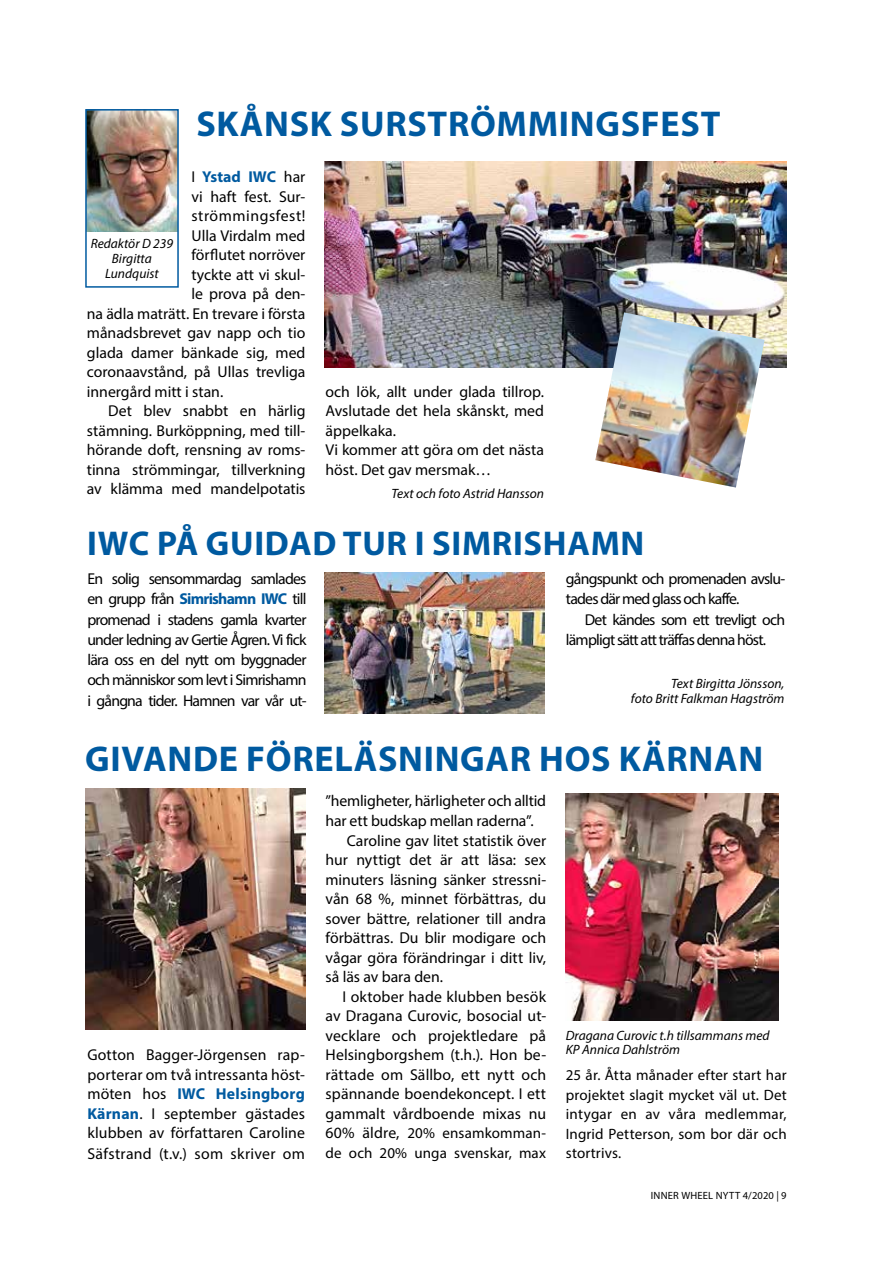
<style>
.page{position:relative;width:893px;height:1263px;background:#fff}
.page>*{position:absolute;margin:0;border:0;box-sizing:border-box;transform-origin:0 0}
.t1{font:700 36px "Myriad Pro";letter-spacing:.02em;color:#005aa0}
.t2{font:700 34.5px "Myriad Pro";letter-spacing:.02em;color:#005aa0}
.t3{font:15.75px/20.2px "Myriad Pro";color:#000;text-align:justify}
.t4{font:15.75px/20.2px "Myriad Pro";letter-spacing:-.05em;color:#000}
.t5{font:15.75px "Myriad Pro";letter-spacing:.035em;color:#000}
.t6{font:700 15.75px "Myriad Pro";color:#005aa0}
.t7{font:15px/19.5px "Myriad Pro";letter-spacing:.01em;color:#000}
.t8{font:italic 13.5px/15px "Myriad Pro";color:#000;text-align:center}
.t9{font:10.5px "Myriad Pro";letter-spacing:.025em;color:#000}
.s1{font-weight:400;color:#000}
.s2{font-weight:700;color:#005aa0}
.s3{font-size:15.75px}
</style>
<div class="page">
<img style="left:88px;top:112px;width:88px;height:120px">
<div style="left:85px;top:109px;width:94px;height:179px;border:2px solid #005aa0"></div>
<img style="left:325px;top:161px;width:462px;height:206px">
<img style="left:325px;top:572px;width:220px;height:141px">
<img style="left:595px;top:312px;width:170px;height:175px">
<img style="left:566px;top:793px;width:212px;height:227px">
<img style="left:86px;top:789px;width:219px;height:241px">
<h1 class="t1" style="left:196px;top:100px;width:526px">SKÅNSK SURSTRÖMMINGSFEST</h1>
<p class="t6" style="left:192px;top:167px;width:115px"><span class="s1">I</span> Ystad IWC <span class="s1">har</span></p>
<p class="t3" style="left:192px;top:186px;width:115px">vi haft fest. Sur-</p>
<p class="t5" style="left:192px;top:206px;width:115px">strömmingsfest!</p>
<p class="t3" style="left:192px;top:225px;width:115px">Ulla Virdalm med</p>
<p class="t3" style="left:192px;top:245px;width:115px">förflutet norröver</p>
<p class="t3" style="left:192px;top:264px;width:115px">tyckte att vi skul-</p>
<p class="t3" style="left:192px;top:284px;width:115px">le prova på den-</p>
<p class="t3" style="left:87px;top:303px;width:220px">na ädla maträtt. En trevare i första</p>
<p class="t3" style="left:87px;top:323px;width:220px">månadsbrevet gav napp och tio</p>
<p class="t3" style="left:87px;top:342px;width:220px">glada damer bänkade sig, med</p>
<p class="t3" style="left:87px;top:362px;width:220px">coronaavstånd, på Ullas trevliga</p>
<p class="t3" style="left:87px;top:381px;width:138px">innergård mitt i stan.</p>
<p class="t3" style="left:108px;top:401px;width:199px">Det blev snabbt en härlig</p>
<p class="t3" style="left:87px;top:420px;width:220px">stämning. Burköppning, med till-</p>
<p class="t3" style="left:87px;top:439px;width:220px">hörande doft, rensning av roms-</p>
<p class="t3" style="left:87px;top:459px;width:220px">tinna strömmingar, tillverkning</p>
<p class="t3" style="left:87px;top:478px;width:220px">av klämma med mandelpotatis</p>
<p class="t8" style="left:91px;top:235px;width:84px">Redaktör D 239<br>Birgitta<br>Lundquist</p>
<p class="t3" style="left:326px;top:381px;width:220px;line-height:19.5px;text-align:left">och lök, allt under glada tillrop.<br>Avslutade det hela skånskt, med äppelkaka.<br>Vi kommer att göra om det nästa höst. Det gav mersmak…</p>
<p class="t8" style="left:392px;top:486px;width:154px">Text och foto Astrid Hansson</p>
<h2 class="t2" style="left:87px;top:521px;width:559px">IWC PÅ GUIDAD TUR I SIMRISHAMN</h2>
<p class="t3" style="left:87px;top:568px;width:221px">En solig sensommardag samlades en grupp från <span class="s2">Simrishamn IWC</span> till promenad i stadens gamla kvarter under ledning av Gertie Ågren. Vi fick lära oss en del nytt om byggnader och människor som levt i Simrishamn i gångna tider. Hamnen var vår ut-</p>
<p class="t4" style="left:566px;top:568px;width:221px">gångspunkt och promenaden avslu&shy;tades där med glass och kaffe.</p>
<p class="t4" style="left:566px;top:609px;width:221px;text-indent:19px">Det kändes som ett trevligt och lämpligt sätt att träffas denna höst.</p>
<p class="t8" style="left:631px;top:676px;width:155px;text-align:right">Text Birgitta Jönsson,<br>foto Britt Falkman Hagström</p>
<h1 class="t1" style="left:85px;top:735px;width:679px">GIVANDE FÖRELÄSNINGAR HOS KÄRNAN</h1>
<p class="t3" style="left:87px;top:1045px;width:219px;line-height:19.6px">Gotton Bagger-Jörgensen rap&shy;porterar om två intressanta höst&shy;möten hos <span class="s2">IWC Helsingborg Kärnan</span>. I september gästades klubben av författaren Caroline Säfstrand (t.v.) som skriver om</p>
<p class="t3" style="left:326px;top:790px;width:222px">”hemligheter, härligheter och alltid</p>
<p class="t3" style="left:326px;top:810px;width:210px">har ett budskap mellan raderna”.</p>
<p class="t3" style="left:347px;top:830px;width:201px">Caroline gav litet statistik över</p>
<p class="t3" style="left:326px;top:849px;width:222px">hur nyttigt det är att läsa: sex</p>
<p class="t3" style="left:326px;top:869px;width:222px">minuters läsning sänker stressni-</p>
<p class="t3" style="left:326px;top:888px;width:222px">vån 68 %, minnet förbättras, du</p>
<p class="t3" style="left:326px;top:908px;width:222px">sover bättre, relationer till andra</p>
<p class="t3" style="left:326px;top:927px;width:222px">förbättras. Du blir modigare och</p>
<p class="t3" style="left:326px;top:947px;width:222px">vågar göra förändringar i ditt liv,</p>
<p class="t3" style="left:326px;top:966px;width:119px">så läs av bara den.</p>
<p class="t3" style="left:343px;top:986px;width:205px">I oktober hade klubben besök</p>
<p class="t3" style="left:326px;top:1005px;width:222px">av Dragana Curovic, bosocial ut-</p>
<p class="t3" style="left:326px;top:1025px;width:222px">vecklare och projektledare på</p>
<p class="t3" style="left:326px;top:1044px;width:222px">Helsingborgshem (t.h.). Hon be-</p>
<p class="t3" style="left:326px;top:1064px;width:222px">rättade om Sällbo, ett nytt och</p>
<p class="t3" style="left:326px;top:1083px;width:222px">spännande boendekoncept. I ett</p>
<p class="t3" style="left:326px;top:1103px;width:222px">gammalt vårdboende mixas nu</p>
<p class="t7" style="left:326px;top:1123px;width:222px"><span class="s3">60% äldre,</span> 20% ensamkomman&shy;de och 20% unga svenskar, max</p>
<p class="t8" style="left:566px;top:1029px;width:205px;line-height:13.5px;text-align:left">Dragana Curovic t.h tillsammans med<br>KP Annica Dahlström</p>
<p class="t7" style="left:566px;top:1065px;width:222px;text-align:justify">25 år. Åtta månader efter start har projektet slagit mycket väl ut. Det intygar en av våra medlemmar, Ingrid Petterson, som bor där och stortrivs.</p>
<p class="t9" style="left:651px;top:1188px;width:137px">INNER WHEEL NYTT 4/2020 | 9</p>
</div>
